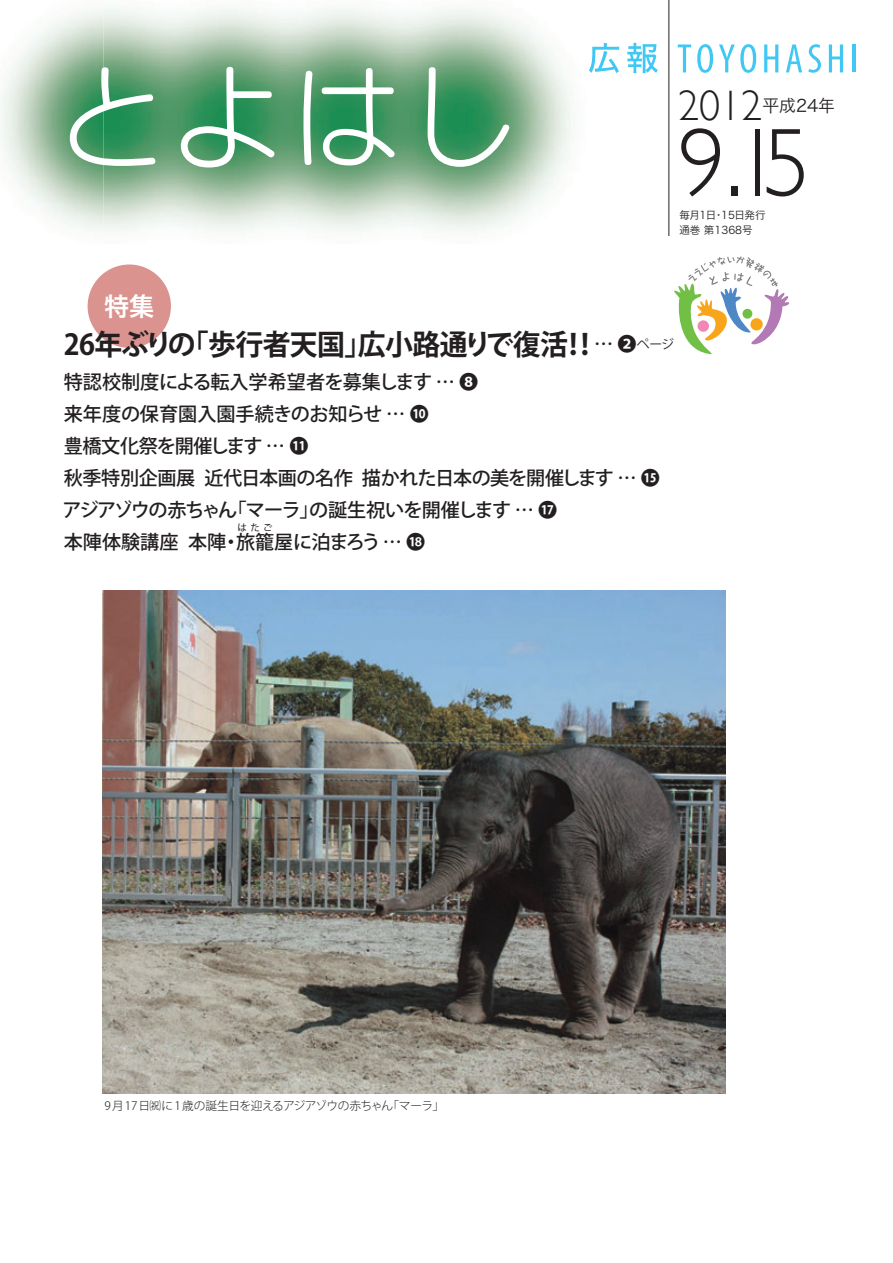
<style>
.page{position:relative;width:893px;height:1263px;background:#fff}
.page>*{position:absolute;margin:0;border:0;box-sizing:border-box;transform-origin:0 0}
.t1{font:300 97.35px "Gill Sans";color:#231f20}
.t2{font:300 42.45px "Gill Sans";color:#231f20}
.t3{font:700 28.65px "Koz Go Pro";letter-spacing:-.02em;color:#231f20}
.t4{font:25.5px "Hira Kaku Pro W6";color:#fff}
.t5{font:500 19.2px/32px "Koz Go Pro";letter-spacing:-.02em;color:#231f20}
.t6{font:16.95px "Hira Kaku Pro W3";color:#231f20}
.t7{font:300 11.7px "Koz Go Pro";letter-spacing:-.05em;color:#231f20}
.t8{font:10.65px/14.9px "Hira Kaku Pro W3";color:#231f20}
.t9{font:500 9.6px "Koz Go Pro";color:#231f20}
.s1{font-weight:500;font-size:19.2px}
</style>
<div class="page">
<svg style="left:674px;top:256px;width:115px;height:99px"></svg>
<hr style="left:669px;top:0;width:1px;height:236px;background:#231f20">
<svg style="left:589px;top:43px;width:30px;height:30px"></svg>
<svg style="left:627px;top:43px;width:31px;height:30px"></svg>
<svg style="left:678px;top:44px;width:13px;height:28px"></svg>
<svg style="left:697px;top:44px;width:16px;height:29px"></svg>
<svg style="left:719px;top:44px;width:37px;height:29px"></svg>
<svg style="left:764px;top:44px;width:14px;height:28px"></svg>
<svg style="left:786px;top:44px;width:16px;height:28px"></svg>
<svg style="left:808px;top:44px;width:13px;height:29px"></svg>
<svg style="left:829px;top:44px;width:14px;height:28px"></svg>
<hr style="left:852px;top:44px;width:3px;height:28px;background:#40c7f4">
<img style="left:2px;top:9px;width:102px;height:221px">
<img style="left:104px;top:6px;width:232px;height:227px">
<img style="left:220px;top:6px;width:18px;height:227px">
<img style="left:336px;top:7px;width:236px;height:226px">
<svg style="left:70px;top:67px;width:85px;height:99px"></svg>
<svg style="left:181px;top:67px;width:93px;height:100px"></svg>
<svg style="left:303px;top:68px;width:92px;height:97px"></svg>
<svg style="left:428px;top:67px;width:81px;height:100px;background:#5fa67a"></svg>
<div style="left:88px;top:264px;width:83px;height:84px;background:#da938e;border-radius:50%"></div>
<img style="left:103px;top:591px;width:623px;height:503px">
<p class="t2" style="left:678px;top:81px;width:86px">2012</p>
<p class="t6" style="left:762px;top:90px;width:74px">平成24年</p>
<p class="t1" style="left:678px;top:106px;width:134px">9.15</p>
<p class="t8" style="left:679px;top:207px;width:88px">毎月1日・15日発行通巻 第1368号</p>
<p class="t4" style="left:104px;top:283px;width:52px">特集</p>
<p class="t3" style="left:64px;top:326px;width:612px">26年ぶりの｢歩行者天国｣広小路通りで復活！！<span class="s1">… ❷</span><sup>ページ</sup></p>
<p class="t5" style="left:63px;top:367px;width:599px">特認校制度による転入学希望者を募集します … ❽<br>来年度の保育園入園手続きのお知らせ … ❿<br>豊橋文化祭を開催します … ⓫<br>秋季特別企画展近代日本画の名作描かれた日本の美を開催します … ⓯アジアゾウの赤ちゃん「マーラ」の誕生祝いを開催します … ⓱<br>本陣体験講座本陣・旅籠屋に泊まろう … ⓲</p>
<p class="t9" style="left:238px;top:521px;width:37px">はたご</p>
<p class="t7" style="left:105px;top:1098px;width:341px">9月17日㈷に 1 歳の誕生日を迎えるアジアゾウの赤ちゃん「マーラ」</p>
</div>
